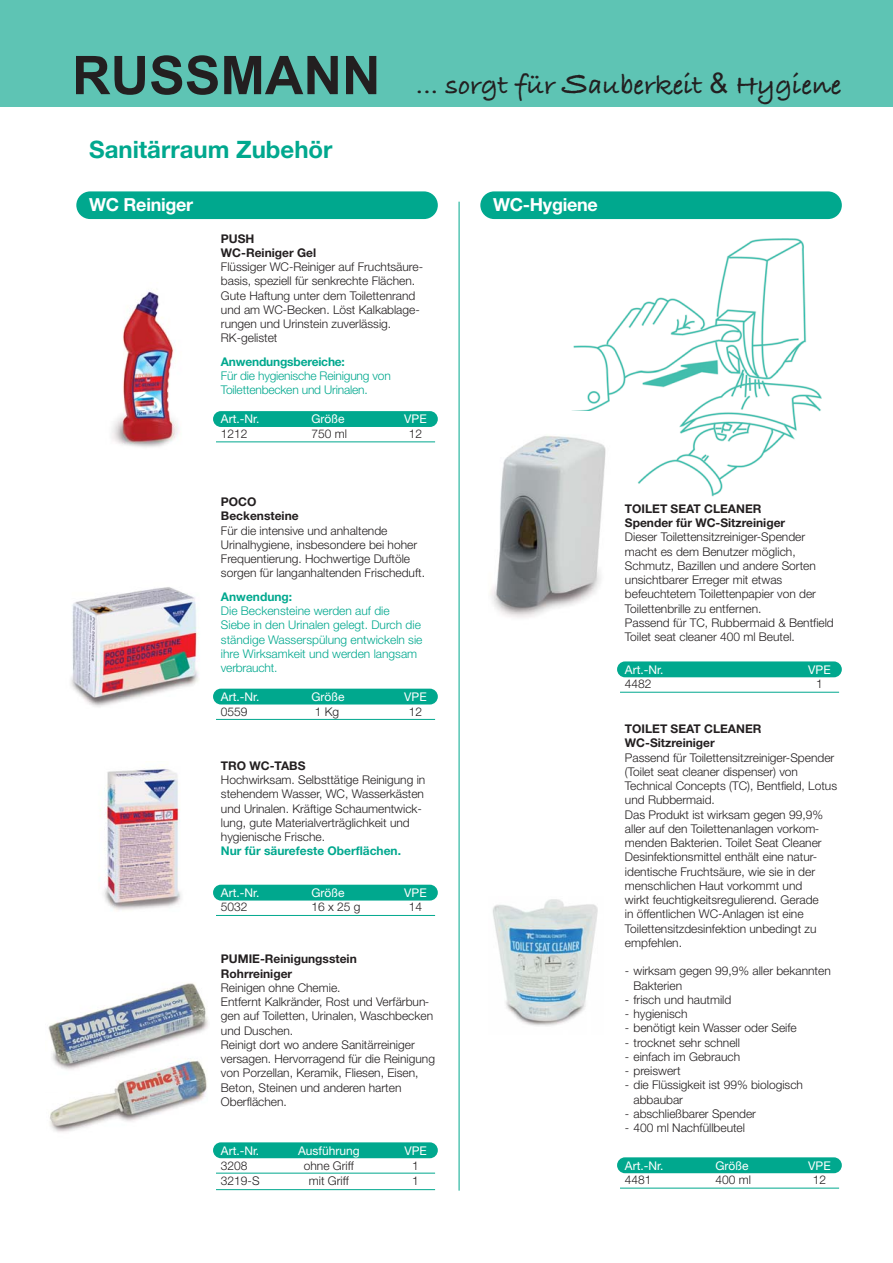
<style>
.page{position:relative;width:893px;height:1263px;background:#fff}
.page>*{position:absolute;margin:0;border:0;box-sizing:border-box;transform-origin:0 0}
.t1{font:28.5px "Bradley Hand ITCTT Bold";color:#231f20}
.t2{font:700 24px "Helvetica Neue";color:#00a88e}
.t3{font:700 18px "Helvetica Neue";letter-spacing:-.015em;color:#fff}
.t4{font:300 12px/14.2px "Helvetica Neue";color:#231f20}
.t5{font:300 12px/14.2px "Helvetica Neue";color:#00a88e}
.t6{font:700 12px/14.2px "Helvetica Neue";color:#231f20}
.t7{font:12px "Helvetica Neue";color:#fff}
.t8{font:700 12px "Helvetica Neue";color:#00a88e}
.s1{font-family:"Arial";font-weight:700;font-size:53.4px}
.s2{font-size:35.4px}
.s3{font-family:"Arial"}
</style>
<div class="page">
<img style="left:572px;top:239px;width:250px;height:258px">
<img style="left:48px;top:983px;width:160px;height:63px">
<img style="left:50px;top:1046px;width:157px;height:86px">
<hr style="left:459px;top:202px;width:1px;height:989px;background:#00a88e">
<div style="left:480px;top:191px;width:362px;height:28px;background:#00a88e;border-radius:14px"></div>
<div style="left:76px;top:191px;width:362px;height:28px;background:#00a88e;border-radius:14px"></div>
<div style="left:213px;top:885px;width:225px;height:16px;background:#00a88e;border-radius:8px"></div>
<hr style="left:216px;top:915px;width:219px;height:1px;background:#00a88e">
<img style="left:100px;top:765px;width:81px;height:145px">
<div style="left:213px;top:411px;width:225px;height:16px;background:#00a88e;border-radius:8px"></div>
<hr style="left:216px;top:442px;width:219px;height:1px;background:#00a88e">
<div style="left:213px;top:689px;width:225px;height:16px;background:#00a88e;border-radius:8px"></div>
<hr style="left:216px;top:719px;width:219px;height:1px;background:#00a88e">
<div style="left:617px;top:1157px;width:225px;height:16px;background:#00a88e;border-radius:8px"></div>
<hr style="left:620px;top:1188px;width:219px;height:1px;background:#00a88e">
<div style="left:213px;top:1142px;width:225px;height:16px;background:#00a88e;border-radius:8px"></div>
<hr style="left:216px;top:1173px;width:219px;height:1px;background:#00a88e">
<hr style="left:216px;top:1189px;width:219px;height:1px;background:#00a88e">
<div style="left:617px;top:661px;width:225px;height:16px;background:#00a88e;border-radius:8px"></div>
<hr style="left:620px;top:692px;width:219px;height:1px;background:#00a88e">
<img style="left:490px;top:411px;width:126px;height:207px">
<img style="left:492px;top:899px;width:106px;height:127px">
<img style="left:112px;top:291px;width:67px;height:157px">
<img style="left:71px;top:587px;width:128px;height:120px">
<div style="left:0;top:0;width:892px;height:106px;background:#5ec4b4"></div>
<h1 class="t1" style="left:72px;top:66px;width:771px"><span class="s1">RUSSMANN</span> ... sorgt für <span class="s2">S</span>auberkeit <span class="s3">&amp;</span> Hygiene</h1>
<h2 class="t2" style="left:89px;top:140px;width:245px">Sanitärraum Zubehör</h2>
<h3 class="t3" style="left:89px;top:198px;width:106px">WC Reiniger</h3>
<h3 class="t3" style="left:493px;top:198px;width:106px">WC-Hygiene</h3>
<p class="t6" style="left:221px;top:232px;width:97px">PUSH<br>WC-Reiniger Gel</p>
<p class="t4" style="left:221px;top:261px;width:204px">Flüssiger WC-Reiniger auf Fruchtsäure&shy;basis, speziell für senkrechte Flächen.<br>Gute Haftung unter dem Toilettenrand und am WC-Becken. Löst Kalkablage&shy;rungen und Urinstein zuverlässig.<br>RK-gelistet</p>
<p class="t8" style="left:221px;top:357px;width:126px">Anwendungsbereiche:</p>
<p class="t5" style="left:221px;top:370px;width:171px">Für die hygienische Reinigung von<br>Toilettenbecken und Urinalen.</p>
<p class="t7" style="left:221px;top:415px;width:40px">Art.-Nr.</p>
<p class="t7" style="left:311px;top:415px;width:35px">Größe</p>
<p class="t7" style="left:404px;top:415px;width:24px">VPE</p>
<p class="t4" style="left:221px;top:428px;width:28px">1212</p>
<p class="t4" style="left:311px;top:428px;width:37px">750 ml</p>
<p class="t4" style="left:409px;top:428px;width:15px">12</p>
<p class="t6" style="left:221px;top:496px;width:79px">POCO<br>Beckensteine</p>
<p class="t4" style="left:221px;top:524px;width:206px">Für die intensive und anhaltende Urinalhygiene, insbesondere bei hoher Frequentierung. Hochwertige Duftöle sorgen für langanhaltenden Frischeduft.</p>
<p class="t8" style="left:221px;top:592px;width:73px">Anwendung:</p>
<p class="t5" style="left:221px;top:605px;width:203px">Die Beckensteine werden auf die<br>Siebe in den Urinalen gelegt. Durch die ständige Wasserspülung entwickeln sie ihre Wirksamkeit und werden langsam verbraucht.</p>
<p class="t7" style="left:221px;top:692px;width:40px">Art.-Nr.</p>
<p class="t7" style="left:311px;top:692px;width:35px">Größe</p>
<p class="t7" style="left:404px;top:692px;width:24px">VPE</p>
<p class="t4" style="left:221px;top:706px;width:28px">0559</p>
<p class="t4" style="left:315px;top:706px;width:26px">1 Kg</p>
<p class="t4" style="left:409px;top:706px;width:15px">12</p>
<p class="t6" style="left:221px;top:759px;width:86px">TRO WC-TABS</p>
<p class="t4" style="left:221px;top:774px;width:206px">Hochwirksam. Selbsttätige Reinigung in stehendem Wasser, WC, Wasserkästen und Urinalen. Kräftige Schaumentwick&shy;lung, gute Materialverträglichkeit und hygienische Frische.</p>
<p class="t8" style="left:221px;top:847px;width:182px">Nur für säurefeste Oberflächen.</p>
<p class="t7" style="left:221px;top:888px;width:40px">Art.-Nr.</p>
<p class="t7" style="left:311px;top:888px;width:35px">Größe</p>
<p class="t7" style="left:404px;top:888px;width:24px">VPE</p>
<p class="t4" style="left:221px;top:901px;width:28px">5032</p>
<p class="t4" style="left:311px;top:901px;width:51px">16 x 25 g</p>
<p class="t4" style="left:409px;top:901px;width:15px">14</p>
<p class="t6" style="left:221px;top:953px;width:137px">PUMIE-Reinigungsstein<br>Rohrreiniger</p>
<p class="t4" style="left:221px;top:982px;width:216px">Reinigen ohne Chemie.<br>Entfernt Kalkränder, Rost und Verfärbun&shy;gen auf Toiletten, Urinalen, Waschbecken und Duschen.<br>Reinigt dort wo andere Sanitärreiniger versagen. Hervorragend für die Reinigung von Porzellan, Keramik, Fliesen, Eisen,<br>Beton, Steinen und anderen harten<br>Oberflächen.</p>
<p class="t7" style="left:221px;top:1146px;width:40px">Art.-Nr.</p>
<p class="t7" style="left:298px;top:1146px;width:63px">Ausführung</p>
<p class="t7" style="left:404px;top:1146px;width:24px">VPE</p>
<p class="t4" style="left:221px;top:1159px;width:28px">3208</p>
<p class="t4" style="left:304px;top:1159px;width:51px">ohne Griff</p>
<p class="t4" style="left:412px;top:1159px;width:8px">1</p>
<p class="t4" style="left:221px;top:1174px;width:40px">3219-S</p>
<p class="t4" style="left:309px;top:1174px;width:41px">mit Griff</p>
<p class="t4" style="left:412px;top:1174px;width:8px">1</p>
<p class="t6" style="left:625px;top:503px;width:162px">TOILET SEAT CLEANER<br>Spender für WC-Sitzreiniger</p>
<p class="t4" style="left:625px;top:531px;width:210px">Dieser Toilettensitzreiniger-Spender macht es dem Benutzer möglich, Schmutz, Bazillen und andere Sorten unsichtbarer Erreger mit etwas befeuchtetem Toilettenpapier von der Toilettenbrille zu entfernen.<br>Passend für TC, Rubbermaid &amp; Bentfield Toilet seat cleaner 400 ml Beutel.</p>
<p class="t7" style="left:625px;top:665px;width:40px">Art.-Nr.</p>
<p class="t7" style="left:808px;top:665px;width:24px">VPE</p>
<p class="t4" style="left:625px;top:678px;width:28px">4482</p>
<p class="t4" style="left:816px;top:678px;width:8px">1</p>
<p class="t6" style="left:625px;top:723px;width:138px">TOILET SEAT CLEANER<br>WC-Sitzreiniger</p>
<p class="t4" style="left:625px;top:751px;width:214px">Passend für Toilettensitzreiniger-Spender (Toilet seat cleaner dispenser) von Technical Concepts (TC), Bentfield, Lotus und Rubbermaid.<br>Das Produkt ist wirksam gegen 99,9% aller auf den Toilettenanlagen vorkom&shy;menden Bakterien. Toilet Seat Cleaner Desinfektionsmittel enthält eine natur&shy;identische Fruchtsäure, wie sie in der menschlichen Haut vorkommt und<br>wirkt feuchtigkeitsregulierend. Gerade<br>in öffentlichen WC-Anlagen ist eine Toilettensitzdesinfektion unbedingt zu empfehlen.</p>
<p class="t4" style="left:633px;top:965px;width:199px;text-indent:-9px">- wirksam gegen 99,9% aller bekannten<br>Bakterien</p>
<p class="t4" style="left:625px;top:994px;width:108px">- frisch und hautmild</p>
<p class="t4" style="left:625px;top:1008px;width:64px">- hygienisch</p>
<p class="t4" style="left:625px;top:1022px;width:173px">- benötigt kein Wasser oder Seife</p>
<p class="t4" style="left:625px;top:1036px;width:117px">- trocknet sehr schnell</p>
<p class="t4" style="left:625px;top:1051px;width:117px">- einfach im Gebrauch</p>
<p class="t4" style="left:625px;top:1065px;width:57px">- preiswert</p>
<p class="t4" style="left:633px;top:1079px;width:171px;text-indent:-9px">- die Flüssigkeit ist 99% biologisch abbaubar</p>
<p class="t4" style="left:625px;top:1108px;width:133px">- abschließbarer Spender</p>
<p class="t4" style="left:625px;top:1122px;width:122px">- 400 ml Nachfüllbeutel</p>
<p class="t7" style="left:625px;top:1161px;width:40px">Art.-Nr.</p>
<p class="t7" style="left:715px;top:1161px;width:35px">Größe</p>
<p class="t7" style="left:808px;top:1161px;width:24px">VPE</p>
<p class="t4" style="left:625px;top:1174px;width:28px">4481</p>
<p class="t4" style="left:715px;top:1174px;width:37px">400 ml</p>
<p class="t4" style="left:813px;top:1174px;width:15px">12</p>
</div>
